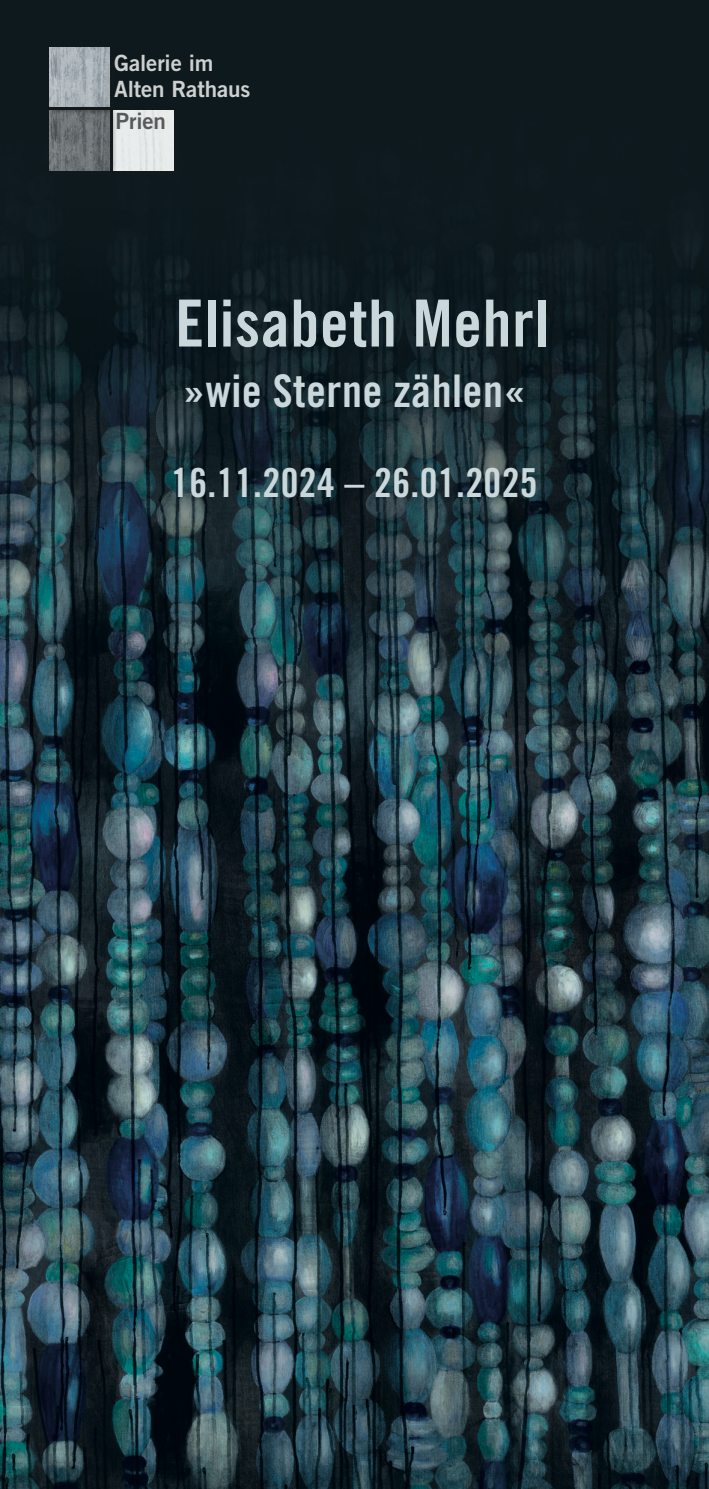
<style>
.page{position:relative;width:709px;height:1489px;background:#fff}
.page>*{position:absolute;margin:0;border:0;box-sizing:border-box;transform-origin:0 0}
.t1{font:65px "Trade Gothic LT Std Bd Cn 20";letter-spacing:.01em;color:#cbd8db}
.t2{font:45px "Trade Gothic LT Std Bd Cn 20";letter-spacing:.01em;color:#cbd8db}
.t3{font:40px "Trade Gothic LT Std Bd Cn 20";letter-spacing:.01em;color:#cbd8db}
.t4{font:22.5px/26.2px "Trade Gothic LT Std Bd 2";letter-spacing:-.005em;color:#cdd0cf}
.t5{font:22.5px "Trade Gothic LT Std Bd 2";letter-spacing:-.005em;color:#585a5a}
</style>
<div class="page">
<img style="left:0;top:0;width:709px;height:1488px">
<div style="left:110px;top:107px;width:71px;height:71px;background:#1a1a1a;opacity:.75"></div>
<img style="left:117px;top:111px;width:56px;height:59px">
<div style="left:46px;top:107px;width:71px;height:71px;background:#1a1a1a;opacity:.75"></div>
<img style="left:50px;top:115px;width:59px;height:55px">
<div style="left:46px;top:44px;width:71px;height:71px;background:#1a1a1a;opacity:.75"></div>
<img style="left:50px;top:47px;width:59px;height:60px">
<p class="t4" style="left:114px;top:50px;width:138px">Galerie im<br>Alten Rathaus</p>
<p class="t5" style="left:115px;top:107px;width:52px">Prien</p>
<h1 class="t1" style="left:175px;top:284px;width:375px">Elisabeth Mehrl</h1>
<p class="t2" style="left:183px;top:363px;width:344px">»wie Sterne zählen«</p>
<p class="t3" style="left:171px;top:458px;width:368px">16.11.2024 – 26.01.2025</p>
</div>
